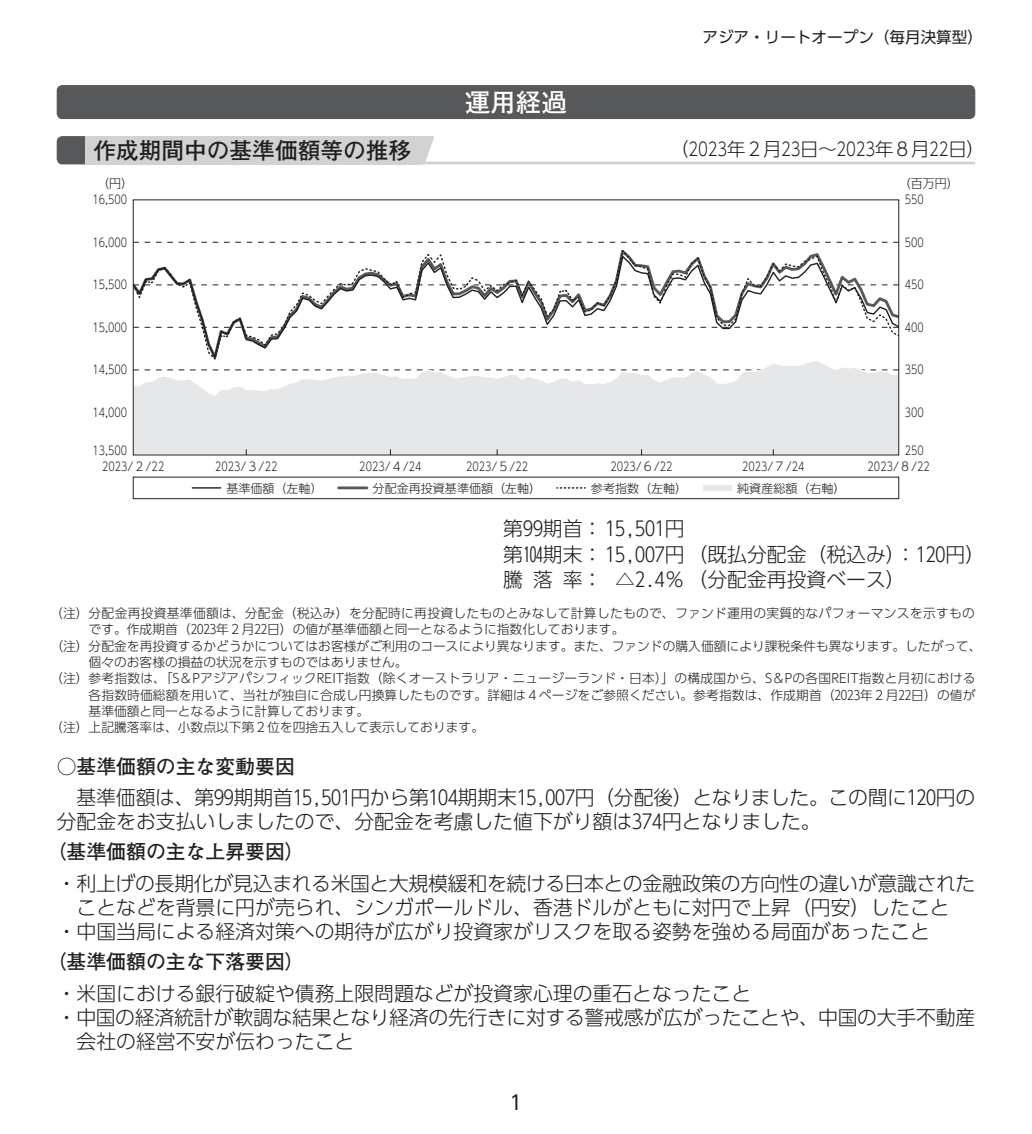
<style>
.page{position:relative;width:1032px;height:1134px;background:#fff}
.page>*{position:absolute;margin:0;border:0;box-sizing:border-box;transform-origin:0 0}
.t1{font:700 25.6px "Futo Go B101 Pro";color:#fff}
.t2{font:700 22.6px "Futo Go B101 Pro";color:#231f20}
.t3{font:300 19.8px/25.6px "UD Shin Go Pro";color:#231f20}
.t4{font:700 19.8px "Futo Go B101 Pro";color:#231f20}
.t5{font:19.8px "UD Shin Go Pro";color:#231f20}
.t6{font:300 18.4px "UD Shin Go Pro";letter-spacing:-.015em;color:#231f20}
.t7{font:15.6px "UD Shin Go Pro";color:#231f20}
.t8{font:300 12.8px "UD Shin Go Pro";color:#231f20}
.t9{font:300 12.8px "UD Shin Go Pro";letter-spacing:.02em;color:#231f20}
.t10{font:300 12.8px "UD Shin Go Pro";letter-spacing:.025em;color:#231f20}
.t11{font:300 12px "UD Shin Go Pro";color:#231f20;scale:.8 1}
.t12{font:300 12px "UD Shin Go Pro";color:#231f20}
</style>
<div class="page">
<div style="left:703px;top:485px;width:28px;height:6px;background:#e6e7e9"></div>
<hr style="left:192px;top:487px;width:29px;height:2px;background:#231f20">
<hr style="left:339px;top:486px;width:28px;height:3px;background:#57585a">
<svg style="left:557px;top:487px;width:28px;height:2px"></svg>
<div style="left:133px;top:477px;width:766px;height:22px;border:1px solid #231f20"></div>
<svg style="left:132px;top:366px;width:768px;height:90px;background:#e5e6e8"></svg>
<svg style="left:135px;top:242px;width:762px;height:120px"></svg>
<svg style="left:135px;top:254px;width:762px;height:107px"></svg>
<hr style="left:130px;top:200px;width:3px;height:255px;background:#fff">
<hr style="left:899px;top:200px;width:3px;height:255px;background:#fff">
<div style="left:57px;top:85px;width:918px;height:34px;background:#57585a;border-radius:6px"></div>
<hr style="left:85px;top:162px;width:890px;height:2px;background:#d1d2d4">
<div style="left:57px;top:136px;width:39px;height:28px;background:#57585a;border-radius:6px"></div>
<div style="left:85px;top:136px;width:336px;height:28px;background:#d1d2d4"></div>
<svg style="left:421px;top:136px;width:14px;height:26px"></svg>
<p class="t1" style="left:465px;top:82px;width:104px">運用経過</p>
<p class="t7" style="left:702px;top:24px;width:282px">アジア・リートオープン（毎月決算型）</p>
<p class="t2" style="left:94px;top:132px;width:319px">作成期間中の基準価額等の推移</p>
<p class="t6" style="left:670px;top:134px;width:316px">（2023年２月23日～2023年８月22日）</p>
<p class="t12" style="left:97px;top:174px;width:38px">（円）</p>
<p class="t12" style="left:899px;top:174px;width:62px">（百万円）</p>
<p class="t11" style="left:92px;top:190px;width:45px">16,500</p>
<p class="t11" style="left:905px;top:190px;width:25px">550</p>
<p class="t11" style="left:92px;top:232px;width:45px">16,000</p>
<p class="t11" style="left:905px;top:232px;width:25px">500</p>
<p class="t11" style="left:92px;top:275px;width:45px">15,500</p>
<p class="t11" style="left:905px;top:275px;width:25px">450</p>
<p class="t11" style="left:92px;top:317px;width:45px">15,000</p>
<p class="t11" style="left:905px;top:317px;width:25px">400</p>
<p class="t11" style="left:92px;top:360px;width:45px">14,500</p>
<p class="t11" style="left:905px;top:360px;width:25px">350</p>
<p class="t11" style="left:92px;top:402px;width:45px">14,000</p>
<p class="t11" style="left:905px;top:402px;width:25px">300</p>
<p class="t11" style="left:92px;top:441px;width:45px">13,500</p>
<p class="t11" style="left:905px;top:441px;width:25px">250</p>
<p class="t11" style="left:102px;top:457px;width:79px">2023/２/22</p>
<p class="t11" style="left:215px;top:457px;width:79px">2023/３/22</p>
<p class="t11" style="left:359px;top:457px;width:79px">2023/４/24</p>
<p class="t11" style="left:466px;top:457px;width:79px">2023/５/22</p>
<p class="t11" style="left:610px;top:457px;width:79px">2023/６/22</p>
<p class="t11" style="left:742px;top:457px;width:79px">2023/７/24</p>
<p class="t11" style="left:867px;top:457px;width:79px">2023/８/22</p>
<p class="t12" style="left:226px;top:478px;width:98px">基準価額（左軸）</p>
<p class="t12" style="left:373px;top:478px;width:170px">分配金再投資基準価額（左軸）</p>
<p class="t12" style="left:591px;top:478px;width:98px">参考指数（左軸）</p>
<p class="t12" style="left:737px;top:478px;width:110px">純資産総額（右軸）</p>
<p class="t3" style="left:503px;top:515px;width:483px">第99期首：15,501円<br>第104期末：15,007円（既払分配金（税込み）：120円）騰落率： △2.4％（分配金再投資ベース）</p>
<p class="t10" style="left:50px;top:603px;width:926px">（注）分配金再投資基準価額は、分配金（税込み）を分配時に再投資したものとみなして計算したもので、ファンド運用の実質的なパフォーマンスを示すもの</p>
<p class="t8" style="left:89px;top:619px;width:537px">です。作成期首（2023年２月22日）の値が基準価額と同一となるように指数化しております。</p>
<p class="t8" style="left:50px;top:635px;width:933px">（注）分配金を再投資するかどうかについてはお客様がご利用のコースにより異なります。また、ファンドの購入価額により課税条件も異なります。したがって、</p>
<p class="t8" style="left:89px;top:652px;width:320px">個々のお客様の損益の状況を示すものではありません。</p>
<p class="t9" style="left:50px;top:668px;width:926px">（注）参考指数は、｢S＆PアジアパシフィックREIT指数（除くオーストラリア・ニュージーランド・日本）｣の構成国から、S＆Pの各国REIT指数と月初における</p>
<p class="t8" style="left:89px;top:684px;width:888px">各指数時価総額を用いて、当社が独自に合成し円換算したものです。詳細は４ページをご参照ください。参考指数は、作成期首（2023年２月22日）の値が</p>
<p class="t8" style="left:89px;top:701px;width:282px">基準価額と同一となるように計算しております。</p>
<p class="t8" style="left:50px;top:717px;width:435px">（注）上記騰落率は、小数点以下第２位を四捨五入して表示しております。</p>
<p class="t4" style="left:57px;top:750px;width:240px">○基準価額の主な変動要因</p>
<p class="t3" style="left:57px;top:784px;width:920px;line-height:24.4px;text-indent:20px">基準価額は、第99期期首15,501円から第104期期末15,007円（分配後）となりました。この間に120円の分配金をお支払いしましたので、分配金を考慮した値下がり額は374円となりました。</p>
<p class="t4" style="left:47px;top:836px;width:259px">（基準価額の主な上昇要因）</p>
<p class="t3" style="left:57px;top:869px;width:920px">・利上げの長期化が見込まれる米国と大規模緩和を続ける日本との金融政策の方向性の違いが意識された</p>
<p class="t3" style="left:77px;top:894px;width:875px">ことなどを背景に円が売られ、シンガポールドル、香港ドルがともに対円で上昇（円安）したこと</p>
<p class="t3" style="left:57px;top:918px;width:875px">・中国当局による経済対策への期待が広がり投資家がリスクを取る姿勢を強める局面があったこと</p>
<p class="t4" style="left:47px;top:946px;width:259px">（基準価額の主な下落要因）</p>
<p class="t3" style="left:57px;top:979px;width:696px">・米国における銀行破綻や債務上限問題などが投資家心理の重石となったこと</p>
<p class="t3" style="left:57px;top:1004px;width:920px">・中国の経済統計が軟調な結果となり経済の先行きに対する警戒感が広がったことや、中国の大手不動産</p>
<p class="t3" style="left:77px;top:1028px;width:279px">会社の経営不安が伝わったこと</p>
<p class="t5" style="left:509px;top:1087px;width:15px">1</p>
</div>
